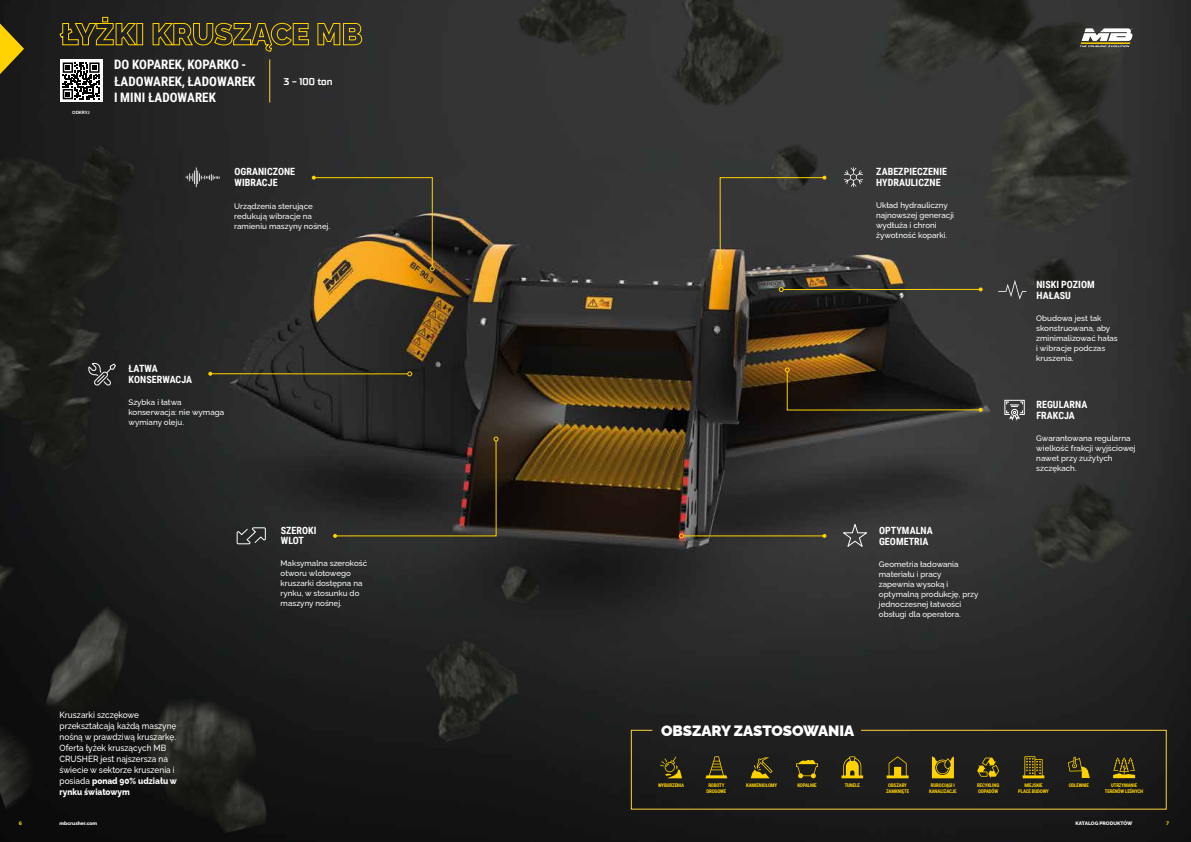
<style>
.page{position:relative;width:1191px;height:842px;background:#fff}
.page>*{position:absolute;margin:0;border:0;box-sizing:border-box;transform-origin:0 0}
.t1{font:900 15px "Raleway";color:#fff}
.t2{font:700 13px/16.5px "Roboto Condensed";letter-spacing:.005em;color:#fff}
.t3{font:700 10px/11px "Roboto Condensed";letter-spacing:.005em;color:#fff}
.t4{font:700 10px "TT Supermolot";color:#fff}
.t5{font:500 9px/11px "Raleway";color:#fff;scale:.92 1}
.t6{font:500 8px/10px "Raleway";color:#fff}
.t7{font:700 5px/6px "Roboto Condensed";letter-spacing:-.03em;color:#ffd300;text-align:center}
.t8{font:800 5px "Raleway";color:#fff}
.t9{font:700 5px "Gotham";color:#ffd300}
.t10{font:700 4.5px "Raleway";color:#fff}
.s1{font-weight:800}
</style>
<div class="page">
<div style="left:636px;top:729px;width:555px;height:113px;background:#1b1b1b"></div>
<img style="left:636px;top:0;width:555px;height:729px">
<img style="left:0;top:0;width:636px;height:842px">
<svg style="left:0;top:23px;width:24px;height:51px"></svg>
<hr style="left:269px;top:60px;width:1px;height:42px;background:#fdd338">
<svg style="left:778px;top:287px;width:204px;height:5px"></svg>
<svg style="left:784px;top:367px;width:198px;height:45px;background:#2a2114"></svg>
<svg style="left:208px;top:371px;width:204px;height:5px"></svg>
<img style="left:312px;top:176px;width:123px;height:95px">
<svg style="left:333px;top:437px;width:165px;height:101px;background:#2a2621"></svg>
<svg style="left:186px;top:167px;width:34px;height:20px"></svg>
<svg style="left:59px;top:17px;width:303px;height:35px;background:#453e20"></svg>
<hr style="left:683px;top:535px;width:141px;height:1px;background:#ffd300">
<svg style="left:822px;top:534px;width:4px;height:4px"></svg>
<svg style="left:679px;top:533px;width:5px;height:5px"></svg>
<svg style="left:717px;top:176px;width:109px;height:94px;background:#423e36"></svg>
<svg style="left:60px;top:60px;width:42px;height:42px"></svg>
<svg style="left:63px;top:62px;width:37px;height:37px"></svg>
<svg style="left:841px;top:523px;width:28px;height:25px"></svg>
<svg style="left:87px;top:362px;width:30px;height:25px"></svg>
<svg style="left:236px;top:527px;width:30px;height:18px"></svg>
<svg style="left:844px;top:167px;width:19px;height:20px"></svg>
<svg style="left:1004px;top:400px;width:20px;height:21px"></svg>
<svg style="left:998px;top:280px;width:28px;height:20px"></svg>
<div style="left:631px;top:729px;width:535px;height:80px;border:1px solid #fdd338"></div>
<svg style="left:660px;top:757px;width:22px;height:21px"></svg>
<svg style="left:977px;top:758px;width:22px;height:20px"></svg>
<svg style="left:841px;top:756px;width:22px;height:22px"></svg>
<svg style="left:886px;top:756px;width:22px;height:22px"></svg>
<svg style="left:705px;top:756px;width:22px;height:22px"></svg>
<svg style="left:750px;top:757px;width:22px;height:21px"></svg>
<svg style="left:796px;top:760px;width:22px;height:18px"></svg>
<svg style="left:932px;top:756px;width:22px;height:22px"></svg>
<svg style="left:1022px;top:756px;width:22px;height:22px"></svg>
<svg style="left:1067px;top:757px;width:22px;height:21px"></svg>
<svg style="left:1113px;top:757px;width:22px;height:21px"></svg>
<svg style="left:1080px;top:28px;width:52px;height:19px"></svg>
<p class="t10" style="left:72px;top:109px;width:19px">ODKRYJ</p>
<h2 class="t2" style="left:114px;top:56px;width:143px">DO KOPAREK, KOPARKO -<br>ŁADOWAREK, ŁADOWAREK<br>I MINI ŁADOWAREK</h2>
<p class="t4" style="left:284px;top:75px;width:50px">3 - 100 ton</p>
<p class="t3" style="left:234px;top:166px;width:62px">OGRANICZONE<br>WIBRACJE</p>
<p class="t6" style="left:234px;top:200px;width:97px">Urządzenia sterujące redukują wibracje na ramieniu maszyny nośnej.</p>
<p class="t3" style="left:129px;top:362px;width:65px">ŁATWA<br>KONSERWACJA</p>
<p class="t6" style="left:128px;top:396px;width:97px">Szybka i łatwa konserwacja: nie wymaga wymiany oleju.</p>
<p class="t3" style="left:281px;top:525px;width:37px;line-height:10px">SZEROKI<br>WLOT</p>
<p class="t6" style="left:281px;top:557px;width:88px">Maksymalna szerokość otworu wlotowego kruszarki dostępna na rynku, w stosunku do maszyny nośnej.</p>
<p class="t5" style="left:60px;top:708px;width:129px">Kruszarki szczękowe przekształcają każdą maszynę nośną w prawdziwą kruszarkę.<br>Oferta łyżek kruszących MB<br>CRUSHER jest najszersza na świecie w sektorze kruszenia i posiada <span class="s1">ponad 90% udziału w rynku światowym</span></p>
<p class="t3" style="left:876px;top:165px;width:72px">ZABEZPIECZENIE<br>HYDRAULICZNE</p>
<p class="t6" style="left:876px;top:199px;width:79px">Układ hydrauliczny najnowszej generacji wydłuża i chroni żywotność koparki.</p>
<p class="t3" style="left:879px;top:525px;width:55px">OPTYMALNA<br>GEOMETRIA</p>
<p class="t6" style="left:879px;top:558px;width:101px">Geometria ładowania materiału i pracy zapewnia wysoką i optymalną produkcję, przy jednoczesnej łatwości obsługi dla operatora.</p>
<h1 class="t1" style="left:661px;top:718px;width:195px">OBSZARY ZASTOSOWANIA</h1>
<p class="t3" style="left:1036px;top:279px;width:60px">NISKI POZIOM<br>HAŁASU</p>
<p class="t6" style="left:1036px;top:312px;width:83px">Obudowa jest tak skonstruowana, aby zminimalizować hałas i wibracje podczas kruszenia.</p>
<p class="t3" style="left:1036px;top:398px;width:52px">REGULARNA<br>FRAKCJA</p>
<p class="t6" style="left:1036px;top:432px;width:101px">Gwarantowana regularna wielkość frakcji wyjściowej nawet przy zużytych szczękach.</p>
<p class="t7" style="left:706px;top:782px;width:21px">ROBOTY<br>DROGOWE</p>
<p class="t7" style="left:746px;top:782px;width:33px">KAMIENIOŁOMY</p>
<p class="t7" style="left:797px;top:782px;width:21px">KOPALNIE</p>
<p class="t7" style="left:888px;top:782px;width:20px">OBSZARY</p>
<p class="t7" style="left:1068px;top:782px;width:22px">ODLEWNIE</p>
<p class="t7" style="left:886px;top:788px;width:25px">ZAMKNIĘTE</p>
<p class="t7" style="left:977px;top:782px;width:24px;text-align:left">RECYKLING<br>ODPADÓW</p>
<p class="t7" style="left:929px;top:782px;width:29px">RUROCIĄGI I<br>KANALIZACJE</p>
<p class="t7" style="left:1105px;top:782px;width:40px">UTRZYMANIE<br>TERENÓW LEŚNYCH</p>
<p class="t7" style="left:658px;top:782px;width:28px">WYBURZENIA</p>
<p class="t7" style="left:844px;top:782px;width:17px">TUNELE</p>
<p class="t7" style="left:1018px;top:782px;width:32px">MIEJSKIE<br>PLACE BUDOWY</p>
<p class="t9" style="left:19px;top:820px;width:5px">6</p>
<p class="t8" style="left:60px;top:819px;width:39px">mbcrusher.com</p>
<p class="t8" style="left:1075px;top:819px;width:58px">KATALOG PRODUKTÓW</p>
<p class="t9" style="left:1166px;top:820px;width:5px">7</p>
</div>
